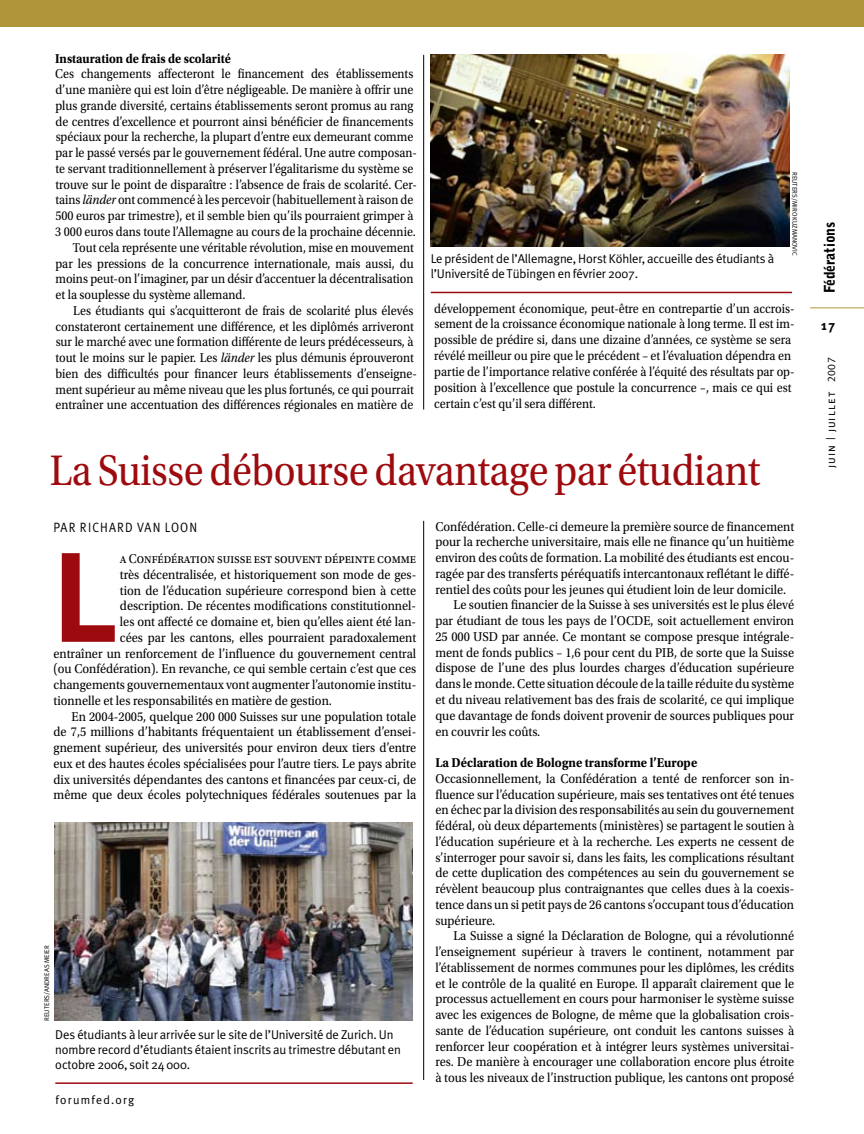
<style>
.page{position:relative;width:864px;height:1134px;background:#fff}
.page>*{position:absolute;margin:0;border:0;box-sizing:border-box;transform-origin:0 0}
.t1{font:900 120.75px "Bell Gothic Std";color:#9e0b0f;scale:.9 1}
.t2{font:45px "Utopia Std";color:#9e0b0f;scale:.9 1}
.t3{font:900 14.7px "Bell Gothic Std";letter-spacing:-.015em;color:#000;scale:.95 1}
.t4{font:13.5px/15.8px "Utopia Std";color:#000;text-align:justify;scale:.92 1}
.t5{font:13.5px/15.9px "Utopia Std";color:#000;scale:.9 1}
.t6{font:700 13.5px "Utopia Std";color:#000;scale:.92 1}
.t7{font:700 13.5px "Utopia Std";color:#000;scale:.9 1}
.t8{font:13.5px "Meta Plus Normal";letter-spacing:.07em;color:#000;scale:.9 1}
.t9{font:700 13.5px "Meta";color:#000}
.t10{font:12.75px/15px "Meta Plus Normal";letter-spacing:-.01em;color:#000}
.t11{font:12px "Meta Caps";letter-spacing:.085em;color:#000}
.t12{font:12px "Meta Plus Normal";letter-spacing:.1em;color:#000}
.t13{font:6.75px "Meta Plus Normal Caps";letter-spacing:-.005em;color:#000}
.s1{font-style:italic}
.s2{font-size:10.8px}
</style>
<div class="page">
<hr style="left:810px;top:308px;width:54px;height:1px;background:#b1953a">
<div style="left:0;top:0;width:864px;height:26px;background:#b1953a"></div>
<hr style="left:423px;top:55px;width:1px;height:355px;background:#000">
<img style="left:431px;top:54px;width:358px;height:192px">
<img style="left:54px;top:822px;width:359px;height:199px">
<hr style="left:431px;top:292px;width:361px;height:1px;background:#9e0b0f">
<hr style="left:55px;top:1082px;width:358px;height:2px;background:#9e0b0f">
<hr style="left:423px;top:521px;width:1px;height:559px;background:#000">
<p class="t7" style="left:55px;top:50px;width:197px">Instauration de frais de scolarité</p>
<p class="t5" style="left:55px;top:66px;width:399px">Ces changements affecteront le financement des établissements</p>
<p class="t5" style="left:56px;top:82px;width:399px">d’une manière qui est loin d’être négligeable. De manière à offrir une</p>
<p class="t5" style="left:55px;top:98px;width:399px">plus grande diversité, certains établissements seront promus au rang</p>
<p class="t5" style="left:56px;top:114px;width:399px">de centres d’excellence et pourront ainsi bénéficier de financements</p>
<p class="t5" style="left:56px;top:129px;width:399px">spéciaux pour la recherche, la plupart d’entre eux demeurant comme</p>
<p class="t5" style="left:55px;top:145px;width:403px">par le passé versés par le gouvernement fédéral. Une autre composan-</p>
<p class="t5" style="left:55px;top:161px;width:399px">te servant traditionnellement à préserver l’égalitarisme du système se</p>
<p class="t5" style="left:55px;top:177px;width:403px">trouve sur le point de disparaître : l’absence de frais de scolarité. Cer-</p>
<p class="t5" style="left:55px;top:192px;width:399px">tains <span class="s1">länder</span> ont commencé à les percevoir (habituellement à raison de</p>
<p class="t5" style="left:55px;top:208px;width:400px">500 euros par trimestre), et il semble bien qu’ils pourraient grimper à</p>
<p class="t5" style="left:55px;top:224px;width:402px">3 000 euros dans toute l’Allemagne au cours de la prochaine décennie.</p>
<p class="t5" style="left:73px;top:240px;width:380px">Tout cela représente une véritable révolution, mise en mouvement</p>
<p class="t5" style="left:55px;top:255px;width:400px">par les pressions de la concurrence internationale, mais aussi, du</p>
<p class="t5" style="left:55px;top:271px;width:399px">moins peut-on l’imaginer, par un désir d’accentuer la décentralisation</p>
<p class="t5" style="left:56px;top:287px;width:213px">et la souplesse du système allemand.</p>
<p class="t5" style="left:73px;top:303px;width:379px">Les étudiants qui s’acquitteront de frais de scolarité plus élevés</p>
<p class="t5" style="left:56px;top:318px;width:400px">constateront certainement une différence, et les diplômés arriveront</p>
<p class="t5" style="left:56px;top:334px;width:399px">sur le marché avec une formation différente de leurs prédécesseurs, à</p>
<p class="t5" style="left:55px;top:350px;width:400px">tout le moins sur le papier. Les <span class="s1">länder</span> les plus démunis éprouveront</p>
<p class="t5" style="left:55px;top:366px;width:403px">bien des difficultés pour financer leurs établissements d’enseigne-</p>
<p class="t5" style="left:55px;top:381px;width:400px">ment supérieur au même niveau que les plus fortunés, ce qui pourrait</p>
<p class="t5" style="left:56px;top:397px;width:399px">entraîner une accentuation des différences régionales en matière de</p>
<p class="t10" style="left:431px;top:251px;width:345px">Le président de l’Allemagne, H orst Köhler, accueille des étudiants à l’Université de Tübingen en février 2007.</p>
<p class="t13" style="left:799px;top:172px;width:85px;rotate:90deg">REUTERS/Miro Kuzmanovic</p>
<p class="t5" style="left:434px;top:301px;width:402px">développement économique, peut-être en contrepartie d’un accrois&shy;sement de la croissance économique nationale à long terme. Il est im&shy;possible de prédire si, dans une dizaine d’années, ce système se sera révélé meilleur ou pire que le précédent – et l’évaluation dépendra en partie de l’importance relative conférée à l’équité des résultats par op&shy;position à l’excellence que postule la concurrence –, mais ce qui est certain c’est qu’il sera différent.</p>
<h2 class="t2" style="left:50px;top:446px;width:791px">La Suisse débourse davantage par étudiant</h2>
<p class="t8" style="left:54px;top:519px;width:9px">par</p>
<p class="t8" style="left:80px;top:519px;width:42px">Richard</p>
<p class="t8" style="left:137px;top:519px;width:48px">Van Loon</p>
<h1 class="t1" style="left:54px;top:528px;width:60px">L</h1>
<p class="t5" style="left:120px;top:551px;width:331px">a Confédération suisse est souvent dépeinte comme</p>
<p class="t4" style="left:120px;top:567px;width:324px">très décentralisée, et historiquement son mode de ges-</p>
<p class="t4" style="left:120px;top:583px;width:324px">tion de l’éducation supérieure correspond bien à cette</p>
<p class="t4" style="left:120px;top:598px;width:324px">description. De récentes modifications constitutionnel-</p>
<p class="t4" style="left:120px;top:614px;width:323px">les ont affecté ce domaine et, bien qu’elles aient été lan-</p>
<p class="t4" style="left:120px;top:630px;width:324px">cées par les cantons, elles pourraient paradoxalement</p>
<p class="t4" style="left:54px;top:646px;width:396px">entraîner un renforcement de l’influence du gouvernement central</p>
<p class="t4" style="left:54px;top:661px;width:396px">(ou Confédération). En revanche, ce qui semble certain c’est que ces</p>
<p class="t4" style="left:54px;top:677px;width:396px">changements gouvernementaux vont augmenter l’autonomie institu-</p>
<p class="t4" style="left:54px;top:693px;width:304px">tionnelle et les responsabilités en matière de gestion.</p>
<p class="t4" style="left:72px;top:709px;width:376px">En 2004-2005, quelque 200 000 Suisses sur une population totale</p>
<p class="t4" style="left:54px;top:724px;width:396px">de 7,5 millions d’habitants fréquentaient un établissement d’ensei-</p>
<p class="t4" style="left:54px;top:740px;width:396px">gnement supérieur, des universités pour environ deux tiers d’entre</p>
<p class="t4" style="left:54px;top:756px;width:396px">eux et des hautes écoles spécialisées pour l’autre tiers. Le pays abrite</p>
<p class="t4" style="left:54px;top:772px;width:396px">dix universités dépendantes des cantons et financées par ceux-ci, de</p>
<p class="t4" style="left:54px;top:787px;width:396px">même que deux écoles polytechniques fédérales soutenues par la</p>
<p class="t13" style="left:43px;top:1021px;width:77px;rotate:-90deg">REUTERS/Andreas Meier</p>
<p class="t10" style="left:55px;top:1027px;width:347px">Des étudiants à leur arrivée sur le site de l’Université de Zurich. Un nombre record d’étudiants étaient inscrits au trimestre débutant en octobre 2006, soit 24 000.</p>
<p class="t12" style="left:56px;top:1093px;width:81px">forumfed.org</p>
<p class="t4" style="left:435px;top:519px;width:392px">Confédération. Celle-ci demeure la première source de financement</p>
<p class="t4" style="left:435px;top:534px;width:392px">pour la recherche universitaire, mais elle ne finance qu’un huitième</p>
<p class="t4" style="left:435px;top:550px;width:392px">environ des coûts de formation. La mobilité des étudiants est encou-</p>
<p class="t4" style="left:435px;top:566px;width:392px">ragée par des transferts péréquatifs intercantonaux reflétant le diffé-</p>
<p class="t4" style="left:435px;top:582px;width:383px">rentiel des coûts pour les jeunes qui étudient loin de leur domicile.</p>
<p class="t4" style="left:453px;top:597px;width:372px">Le soutien financier de la Suisse à ses universités est le plus élevé</p>
<p class="t4" style="left:435px;top:613px;width:208px">par étudiant de tous les pays de l’OCDE</p>
<p class="t4" style="left:651px;top:613px;width:158px">, soit actuellement environ</p>
<p class="t4" style="left:435px;top:629px;width:47px">25 000 USD</p>
<p class="t4" style="left:435px;top:629px;width:392px;text-indent:66px">par année. Ce montant se compose presque intégrale&shy;ment de fonds publics – 1,6 pour cent du PIB, de sorte que la Suisse dispose de l’une des plus lourdes charges d’éducation supérieure dans le monde. Cette situation découle de la taille réduite du système et du niveau relativement bas des frais de scolarité, ce qui implique que davantage de fonds doivent provenir de sources publiques pour en couvrir les coûts.</p>
<p class="t6" style="left:435px;top:755px;width:286px">La Déclaration de Bologne transforme l’Europe</p>
<p class="t4" style="left:435px;top:771px;width:392px">Occasionnellement, la Confédération a tenté de renforcer son in&shy;fluence sur l’éducation supérieure, mais ses tentatives ont été tenues en échec par la division des responsabilités au sein du gouvernement fédéral, où deux départements (ministères) se partagent le soutien à l’éducation supérieure et à la recherche. Les experts ne cessent de s’interroger pour savoir si, dans les faits, les complications résultant de cette duplication des compétences au sein du gouvernement se révèlent beaucoup plus contraignantes que celles dues à la coexis&shy;tence dans un si petit pays de 26 cantons s’occupant tous d’éducation supérieure.</p>
<p class="t4" style="left:435px;top:928px;width:392px;text-indent:18px">La Suisse a signé la Déclaration de Bologne, qui a révolutionné l’enseignement supérieur à travers le continent, notamment par l’établissement de normes communes pour les diplômes, les crédits et le contrôle de la qualité en Europe. Il apparaît clairement que le processus actuellement en cours pour harmoniser le système suisse avec les exigences de Bologne, de même que la globalisation crois&shy;sante de l’éducation supérieure, ont conduit les cantons suisses à renforcer leur coopération et à intégrer leurs systèmes universitai&shy;res. De manière à encourager une collaboration encore plus étroite à tous les niveaux de l’instruction publique, les cantons ont proposé</p>
<p class="t3" style="left:821px;top:293px;width:76px;rotate:-90deg">Fédérations</p>
<p class="t9" style="left:821px;top:318px;width:16px">17</p>
<p class="t11" style="left:824px;top:468px;width:112px;rotate:-90deg">juin | juillet <span class="s2">2007</span></p>
</div>
